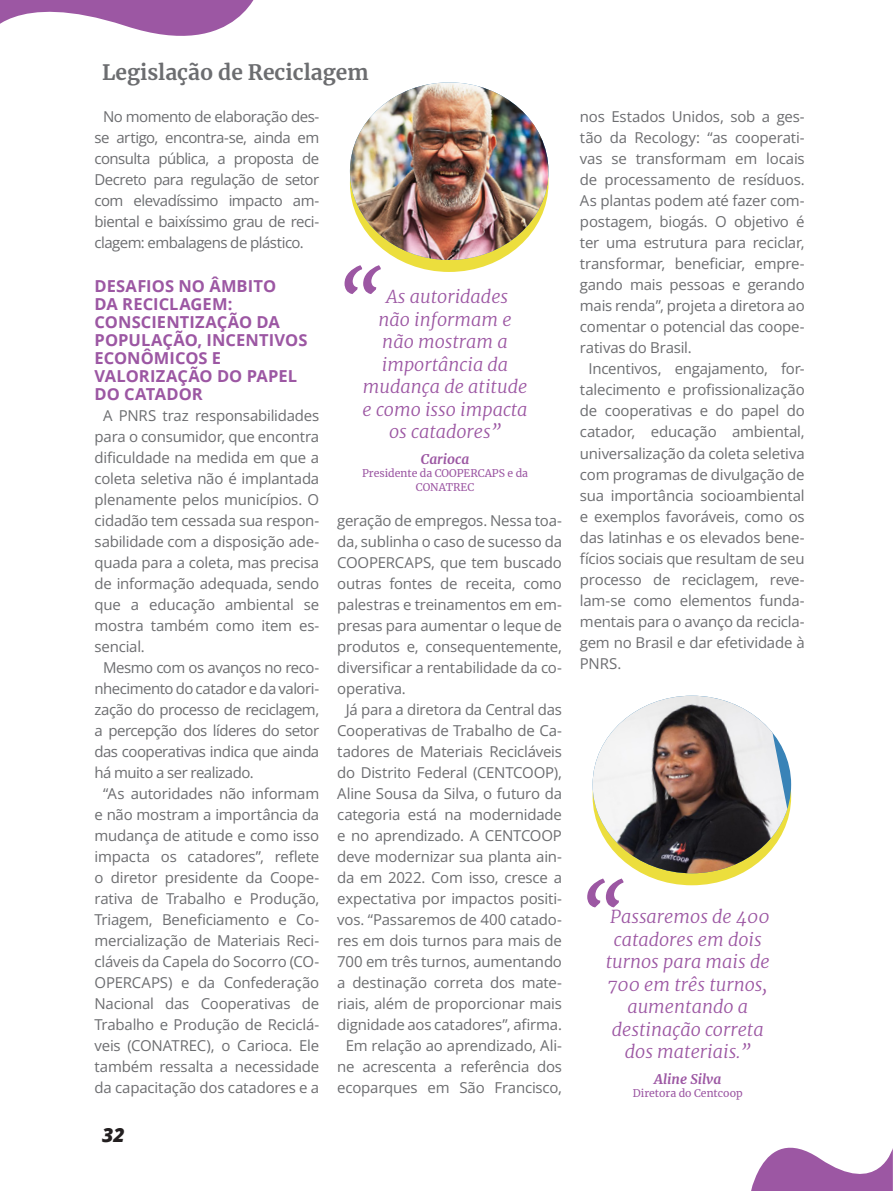
<style>
.page{position:relative;width:893px;height:1191px;background:#fff}
.page>*{position:absolute;margin:0;border:0;box-sizing:border-box;transform-origin:0 0}
.Titulo{font:700 21px "Merriweather";color:#6c6d70}
.t1{font:italic 800 19.5px "Open Sans";color:#231f20}
.t2{font:italic 300 18px/22.5px "Merriweather";color:#9c57a3;text-align:center}
.Enter_Tit{font:700 16.5px/18px "Open Sans";letter-spacing:.005em;color:#9c57a3}
.Editorial_Text{font:15px/21px "Open Sans";letter-spacing:-.015em;color:#6c6d70;text-align:justify}
.t3{font:italic 700 13.5px "Merriweather";color:#9c57a3}
.t4{font:10.5px/13.5px "Merriweather";color:#9c57a3;text-align:center}
</style>
<div class="page">
<div style="left:593px;top:707px;width:198px;height:178px;background:#ecde3d;border-radius:50%"></div>
<img style="left:593px;top:695px;width:194px;height:178px">
<svg style="left:587px;top:878px;width:37px;height:30px"></svg>
<div style="left:350px;top:94px;width:198px;height:178px;background:#ecde3d;border-radius:50%"></div>
<img style="left:350px;top:82px;width:198px;height:178px">
<svg style="left:344px;top:265px;width:37px;height:29px"></svg>
<svg style="left:0;top:0;width:254px;height:36px"></svg>
<svg style="left:751px;top:1147px;width:142px;height:44px"></svg>
<p class="Titulo" style="left:102px;top:58px;width:268px">Legislação de Reciclagem</p>
<p class="Editorial_Text" style="left:95px;top:106px;width:226px;text-indent:9px">No momento de elaboração des&shy;se artigo, encontra-se, ainda em consulta pública, a proposta de Decreto para regulação de setor com elevadíssimo impacto am&shy;biental e baixíssimo grau de reci&shy;clagem: embalagens de plástico.</p>
<p class="Enter_Tit" style="left:95px;top:276px;width:214px">DESAFIOS NO ÂMBITO<br>DA RECICLAGEM:<br>CONSCIENTIZAÇÃO DA<br>POPULAÇÃO, INCENTIVOS<br>ECONÔMICOS E<br>VALORIZAÇÃO DO PAPEL<br>DO CATADOR</p>
<p class="Editorial_Text" style="left:95px;top:405px;width:226px;text-indent:9px">A PNRS traz responsabilidades para o consumidor, que encontra dificuldade na medida em que a coleta seletiva não é implantada plenamente pelos municípios. O cidadão tem cessada sua respon&shy;sabilidade com a disposição ade&shy;quada para a coleta, mas precisa de informação adequada, sendo que a educação ambiental se mostra também como item es&shy;sencial.</p>
<p class="Editorial_Text" style="left:95px;top:657px;width:226px;text-indent:9px">Mesmo com os avanços no reco&shy;nhecimento do catador e da valori&shy;zação do processo de reciclagem, a percepção dos líderes do setor das cooperativas indica que ainda há muito a ser realizado.</p>
<p class="Editorial_Text" style="left:95px;top:783px;width:226px;text-align:center">“As autoridades não informam e não mostram a importância da mudança de atitude e como isso impacta os catadores”, reflete o diretor presidente da Coope&shy;rativa de Trabalho e Produção,<br>Triagem, Beneficiamento e Co&shy;mercialização de Materiais Reci&shy;cláveis da Capela do Socorro (CO-<br>OPERCAPS) e da Confederação<br>Nacional das Cooperativas de<br>Trabalho e Produção de Reciclá&shy;veis (CONATREC), o Carioca. Ele também ressalta a necessidade da capacitação dos catadores e a</p>
<h2 class="t1" style="left:102px;top:1120px;width:24px">32</h2>
<p class="t2" style="left:363px;top:285px;width:167px">As autoridades<br>não informam e não mostram a importância da mudança de atitude e como isso impacta os catadores”</p>
<p class="t3" style="left:421px;top:449px;width:50px">Carioca</p>
<p class="t4" style="left:362px;top:466px;width:168px">Presidente da COOPERCAPS e da<br>CONATREC</p>
<p class="Editorial_Text" style="left:337px;top:509px;width:226px">geração de empregos. Nessa toa&shy;da, sublinha o caso de sucesso da COOPERCAPS, que tem buscado outras fontes de receita, como palestras e treinamentos em em&shy;presas para aumentar o leque de produtos e, consequentemente, diversificar a rentabilidade da co&shy;operativa.</p>
<p class="Editorial_Text" style="left:337px;top:698px;width:226px;text-align:center">Já para a diretora da Central das<br>Cooperativas de Trabalho de Ca&shy;tadores de Materiais Recicláveis do Distrito Federal (CENTCOOP),<br>Aline Sousa da Silva, o futuro da categoria está na modernidade e no aprendizado. A CENTCOOP deve modernizar sua planta ain&shy;da em 2022. Com isso, cresce a expectativa por impactos positi&shy;vos. “Passaremos de 400 catado&shy;res em dois turnos para mais de<br>700 em três turnos, aumentando a destinação correta dos mate&shy;riais, além de proporcionar mais dignidade aos catadores”, afirma.</p>
<p class="Editorial_Text" style="left:337px;top:1034px;width:226px;text-align:center">Em relação ao aprendizado, Ali&shy;ne acrescenta a referência dos ecoparques em São Francisco,</p>
<p class="Editorial_Text" style="left:580px;top:106px;width:226px">nos Estados Unidos, sob a ges&shy;tão da Recology: “as cooperati&shy;vas se transformam em locais de processamento de resíduos.<br>As plantas podem até fazer com&shy;postagem, biogás. O objetivo é ter uma estrutura para reciclar, transformar, beneficiar, empre&shy;gando mais pessoas e gerando mais renda”, projeta a diretora ao comentar o potencial das coope&shy;rativas do Brasil.</p>
<p class="Editorial_Text" style="left:580px;top:358px;width:226px;text-indent:9px">Incentivos, engajamento, for&shy;talecimento e profissionalização de cooperativas e do papel do catador, educação ambiental, universalização da coleta seletiva com programas de divulgação de sua importância socioambiental e exemplos favoráveis, como os das latinhas e os elevados bene&shy;fícios sociais que resultam de seu processo de reciclagem, reve&shy;lam-se como elementos funda&shy;mentais para o avanço da recicla&shy;gem no Brasil e dar efetividade à PNRS.</p>
<p class="t2" style="left:606px;top:905px;width:165px">Passaremos de 400 catadores em dois turnos para mais de<br>700 em três turnos, aumentando a destinação correta dos materiais.”</p>
<p class="t3" style="left:654px;top:1069px;width:69px">Aline Silva</p>
<p class="t4" style="left:633px;top:1086px;width:111px">Diretora do Centcoop</p>
</div>
